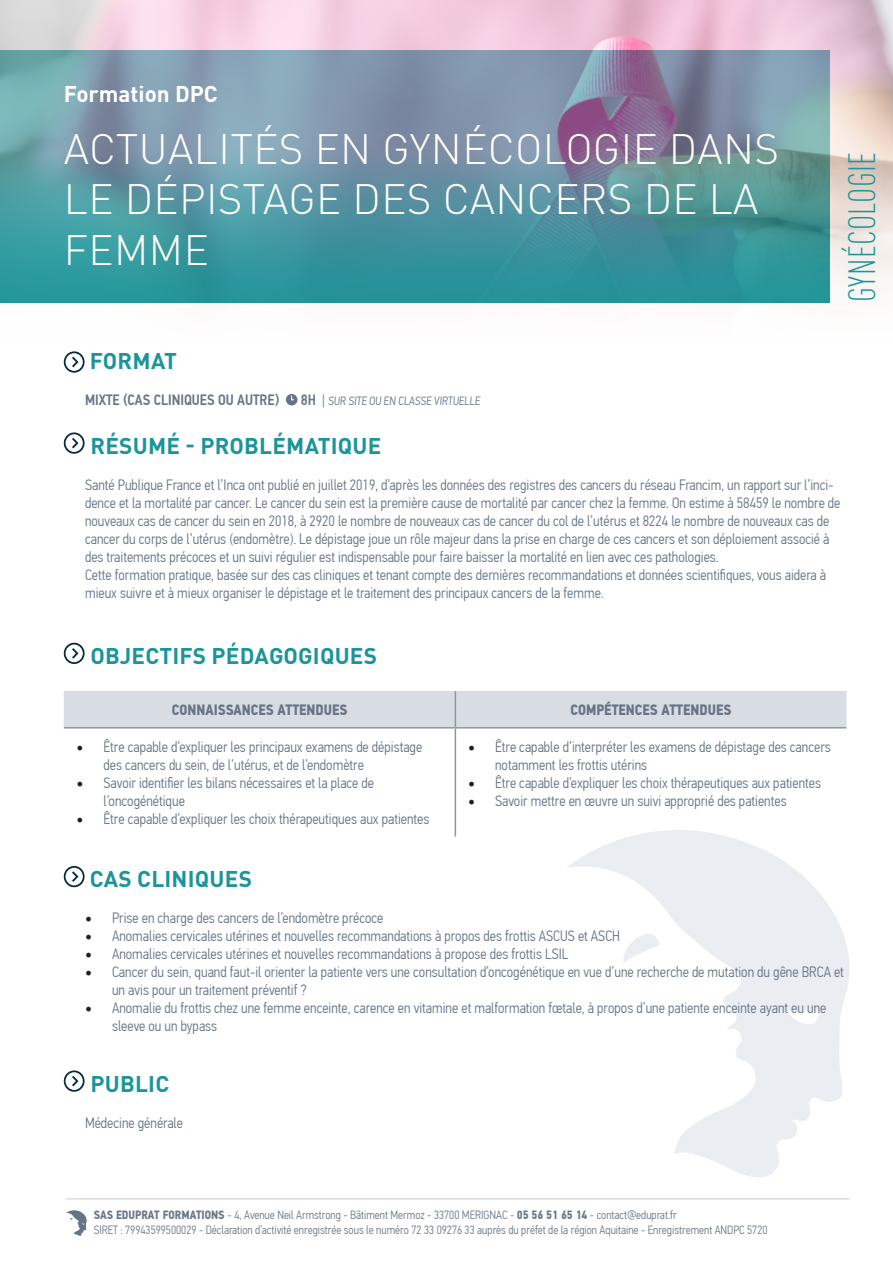
<style>
.page{position:relative;width:893px;height:1263px;background:#fff}
.page>*{position:absolute;margin:0;border:0;box-sizing:border-box;transform-origin:0 0}
.t1{font:300 42px/50.4px "DINOT";letter-spacing:.01em;color:#fff}
.t2{font:300 condensed 37.5px "DINOT";letter-spacing:.01em;color:#1b959a}
.t3{font:700 22.5px "DINOT";letter-spacing:.01em;color:#1b959a}
.t4{font:700 22.5px "DINOT";color:#fff}
.t5{font:300 15px/18px "PF Din Text Cond Pro";color:#667485}
.t6{font:700 15px "PF Din Text Cond Pro";color:#667485}
.t7{font:500 15px "PF Din Text Cond Pro";color:#667485}
.t8{font:300 12px/14.4px "PF Din Text Cond Pro";color:#6b7986}
.t9{font:300 12px "PF Din Text Cond Pro";color:#667485}
.s1{font-weight:500;font-size:15px}
.s2{font-size:15px}
.s3{font-family:"Minion Pro";font-weight:400;font-size:18px;color:#231f20}
.s4{font-weight:700}
</style>
<div class="page">
<hr style="left:66px;top:1198px;width:784px;height:1px;background:#d8dce3">
<svg style="left:66px;top:1210px;width:21px;height:26px"></svg>
<svg style="left:567px;top:830px;width:283px;height:347px"></svg>
<img style="left:0;top:0;width:893px;height:364px">
<svg style="left:64px;top:351px;width:21px;height:22px"></svg>
<div style="left:286px;top:394px;width:11px;height:11px;background:#667485;border-radius:50%"></div>
<svg style="left:291px;top:394px;width:4px;height:7px"></svg>
<svg style="left:64px;top:432px;width:21px;height:22px"></svg>
<svg style="left:64px;top:643px;width:21px;height:21px"></svg>
<svg style="left:64px;top:866px;width:21px;height:21px"></svg>
<svg style="left:64px;top:1070px;width:21px;height:22px"></svg>
<div style="left:64px;top:691px;width:782px;height:36px;background:#d8dce3"></div>
<hr style="left:455px;top:691px;width:1px;height:36px;background:#939598">
<hr style="left:64px;top:727px;width:391px;height:1px;background:#939598">
<hr style="left:455px;top:727px;width:391px;height:1px;background:#939598">
<hr style="left:455px;top:728px;width:1px;height:108px;background:#939598">
<p class="t4" style="left:64px;top:79px;width:156px">Formation DPC</p>
<p class="t1" style="left:64px;top:123px;width:717px">ACTUALITÉS EN GYNÉCOLOGIE DANS<br>LE DÉPISTAGE DES CANCERS DE LA<br>FEMME</p>
<p class="t2" style="left:840px;top:302px;width:152px;rotate:-90deg">GYNÉCOLOGIE</p>
<p class="t3" style="left:90px;top:347px;width:89px">FORMAT</p>
<p class="t7" style="left:85px;top:391px;width:196px">MIXTE (CAS CLINIQUES OU AUTRE)</p>
<p class="t9" style="left:301px;top:394px;width:182px"><span class="s1">8H</span> <span class="s2">|</span> SUR SITE OU EN CLASSE VIRTUELLE</p>
<p class="t3" style="left:91px;top:431px;width:292px">RÉSUMÉ - PROBLÉMATIQUE</p>
<p class="t5" style="left:85px;top:476px;width:757px">Santé Publique France et l’Inca ont publié en juillet 2019, d’après les données des registres des cancers du réseau Francim, un rapport sur l’inci&shy;dence et la mortalité par cancer. Le cancer du sein est la première cause de mortalité par cancer chez la femme. On estime à 58459 le nombre de nouveaux cas de cancer du sein en 2018, à 2920 le nombre de nouveaux cas de cancer du col de l’utérus et 8224 le nombre de nouveaux cas de cancer du corps de l’utérus (endomètre). Le dépistage joue un rôle majeur dans la prise en charge de ces cancers et son déploiement associé à des traitements précoces et un suivi régulier est indispensable pour faire baisser la mortalité en lien avec ces pathologies.</p>
<p class="t5" style="left:85px;top:566px;width:742px">Cette formation pratique, basée sur des cas cliniques et tenant compte des dernières recommandations et données scientifiques, vous aidera à mieux suivre et à mieux organiser le dépistage et le traitement des principaux cancers de la femme.</p>
<p class="t3" style="left:91px;top:641px;width:288px">OBJECTIFS PÉDAGOGIQUES</p>
<p class="t6" style="left:172px;top:701px;width:177px">CONNAISSANCES ATTENDUES</p>
<p class="t6" style="left:571px;top:701px;width:162px">COMPÉTENCES ATTENDUES</p>
<p class="t5" style="left:104px;top:738px;width:320px;text-indent:-27px"><span class="s3">•</span> Être capable d’expliquer les principaux examens de dépistage des cancers du sein, de l’utérus, et de l’endomètre</p>
<p class="t5" style="left:104px;top:774px;width:272px;text-indent:-27px"><span class="s3">•</span> Savoir identifier les bilans nécessaires et la place de l’oncogénétique</p>
<p class="t5" style="left:77px;top:810px;width:354px"><span class="s3">•</span> Être capable d’expliquer les choix thérapeutiques aux patientes</p>
<p class="t5" style="left:495px;top:738px;width:337px;text-indent:-27px"><span class="s3">•</span> Être capable d’interpréter les examens de dépistage des cancers notamment les frottis utérins</p>
<p class="t5" style="left:468px;top:774px;width:354px"><span class="s3">•</span> Être capable d’expliquer les choix thérapeutiques aux patientes</p>
<p class="t5" style="left:468px;top:792px;width:320px"><span class="s3">•</span> Savoir mettre en œuvre un suivi approprié des patientes</p>
<p class="t3" style="left:90px;top:864px;width:164px">CAS CLINIQUES</p>
<p class="t5" style="left:85px;top:909px;width:300px"><span class="s3">•</span> Prise en charge des cancers de l’endomètre précoce</p>
<p class="t5" style="left:85px;top:927px;width:536px"><span class="s3">•</span> Anomalies cervicales utérines et nouvelles recommandations à propos des frottis ASCUS et ASCH</p>
<p class="t5" style="left:85px;top:945px;width:485px"><span class="s3">•</span> Anomalies cervicales utérines et nouvelles recommandations à propose des frottis LSIL</p>
<p class="t5" style="left:112px;top:963px;width:733px;text-indent:-27px"><span class="s3">•</span> Cancer du sein, quand faut-il orienter la patiente vers une consultation d’oncogénétique en vue d’une recherche de mutation du gêne BRCA et un avis pour un traitement préventif ?</p>
<p class="t5" style="left:112px;top:999px;width:716px;text-indent:-27px"><span class="s3">•</span> Anomalie du frottis chez une femme enceinte, carence en vitamine et malformation fœtale, à propos d’une patiente enceinte ayant eu une sleeve ou un bypass</p>
<p class="t3" style="left:91px;top:1069px;width:80px">PUBLIC</p>
<p class="t5" style="left:85px;top:1114px;width:99px">Médecine générale</p>
<p class="t8" style="left:94px;top:1208px;width:675px"><span class="s4">SAS EDUPRAT FORMATIONS</span> - 4, Avenue Neil Armstrong - Bâtiment Mermoz - 33700 MERIGNAC - <span class="s4">05 56 51 65 14</span> - contact@eduprat.fr<br>SIRET : 79943599500029 - Déclaration d’activité enregistrée sous le numéro 72 33 09276 33 auprès du préfet de la région Aquitaine - Enregistrement ANDPC 5720</p>
</div>
